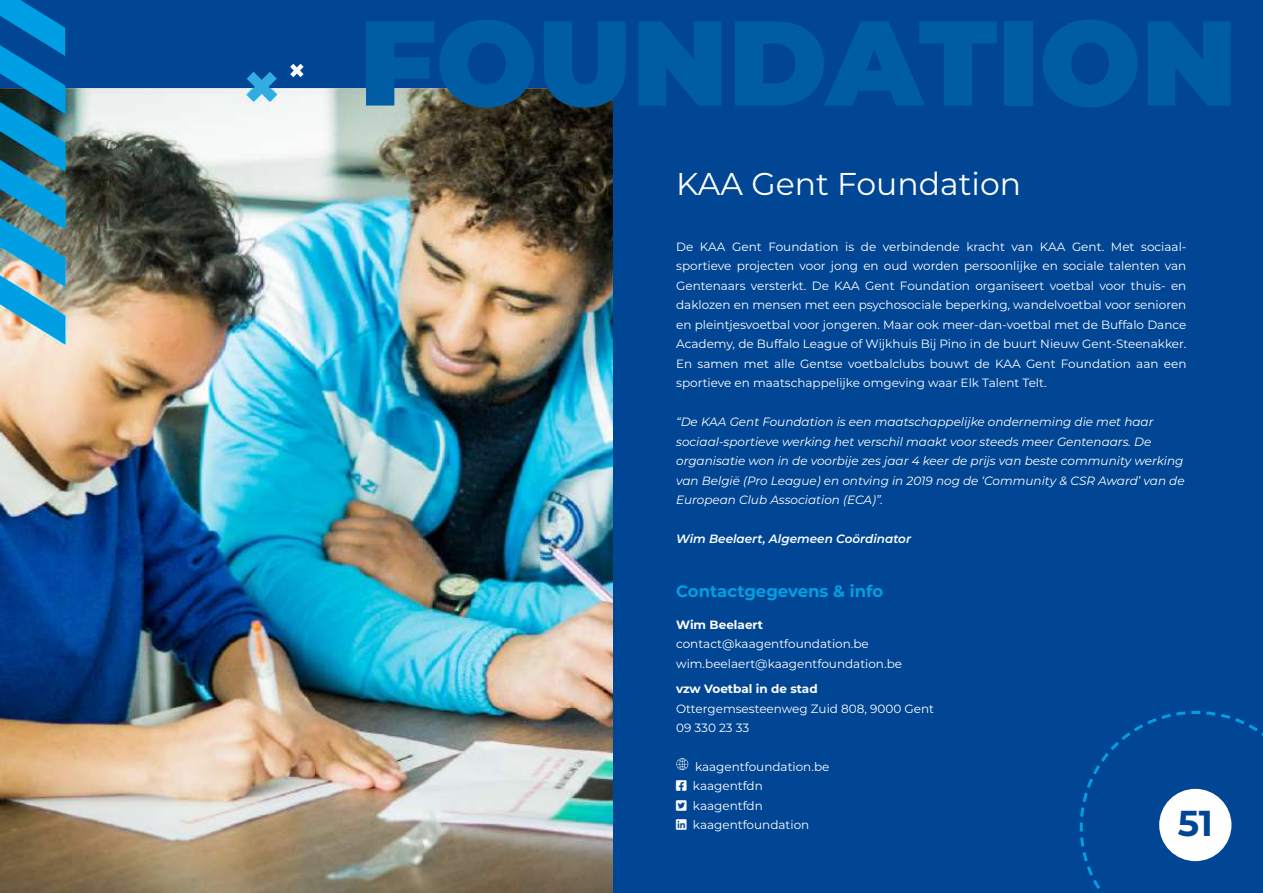
<style>
.page{position:relative;width:1263px;height:893px;background:#fff}
.page>*{position:absolute;margin:0;border:0;box-sizing:border-box;transform-origin:0 0}
.t1{font:900 120px "Montserrat";color:#005da4}
.t2{font:700 36px "Montserrat";color:#014694}
.t3{font:31.5px "Montserrat";color:#fff}
.t4{font:700 16.5px "Montserrat";color:#009fe3}
.t5{font:12px/19.5px "Montserrat";color:#fff}
.t6{font:italic 12px/19.5px "Montserrat";color:#fff}
.t7{font:italic 600 12px "Montserrat";color:#fff}
.t8{font:700 12px "Montserrat";color:#fff}
</style>
<div class="page">
<div style="left:1px;top:0;width:1262px;height:893px;background:#014694"></div>
<svg style="left:676px;top:758px;width:12px;height:12px"></svg>
<img style="left:1px;top:88px;width:611px;height:805px">
<img style="left:0;top:0;width:65px;height:344px">
<svg style="left:247px;top:72px;width:30px;height:30px"></svg>
<svg style="left:290px;top:64px;width:14px;height:13px"></svg>
<svg style="left:1079px;top:711px;width:184px;height:182px"></svg>
<h1 class="t1" style="left:359px;top:-27px;width:880px">FOUNDATION</h1>
<h3 class="t3" style="left:676px;top:163px;width:346px">KAA Gent Foundation</h3>
<p class="t5" style="left:676px;top:236px;width:512px;text-align:justify">De KAA Gent Foundation is de verbindende kracht van KAA Gent. Met sociaal&shy;sportieve projecten voor jong en oud worden persoonlijke en sociale talenten van Gentenaars versterkt. De KAA Gent Foundation organiseert voetbal voor thuis- en daklozen en mensen met een psychosociale beperking, wandelvoetbal voor senioren en pleintjesvoetbal voor jongeren. Maar ook meer-dan-voetbal met de Buffalo Dance Academy, de Buffalo League of Wijkhuis Bij Pino in de buurt Nieuw Gent-Steenakker.<br>En samen met alle Gentse voetbalclubs bouwt de KAA Gent Foundation aan een sportieve en maatschappelijke omgeving waar Elk Talent Telt.</p>
<p class="t6" style="left:676px;top:412px;width:510px">“De KAA Gent Foundation is een maatschappelijke onderneming die met haar sociaal-sportieve werking het verschil maakt voor steeds meer Gentenaars. De organisatie won in de voorbije zes jaar 4 keer de prijs van beste community werking van België (Pro League) en ontving in 2019 nog de ‘Community &amp; CSR Award’ van de European Club Association (ECA)”.</p>
<p class="t7" style="left:676px;top:530px;width:236px">Wim Beelaert, Algemeen Coördinator</p>
<h3 class="t4" style="left:676px;top:579px;width:208px">Contactgegevens &amp; info</h3>
<p class="t8" style="left:676px;top:616px;width:89px">Wim Beelaert</p>
<p class="t5" style="left:676px;top:634px;width:227px">contact@kaagentfoundation.be wim.beelaert@kaagentfoundation.be</p>
<p class="t8" style="left:676px;top:680px;width:143px">vzw Voetbal in de stad</p>
<p class="t5" style="left:676px;top:698px;width:259px">Ottergemsesteenweg Zuid 808, 9000 Gent<br>09 330 23 33</p>
<p class="t5" style="left:693px;top:756px;width:138px">kaagentfoundation.be kaagentfdn kaagentfdn kaagentfoundation</p>
<h2 class="t2" style="left:1178px;top:798px;width:36px">51</h2>
</div>
